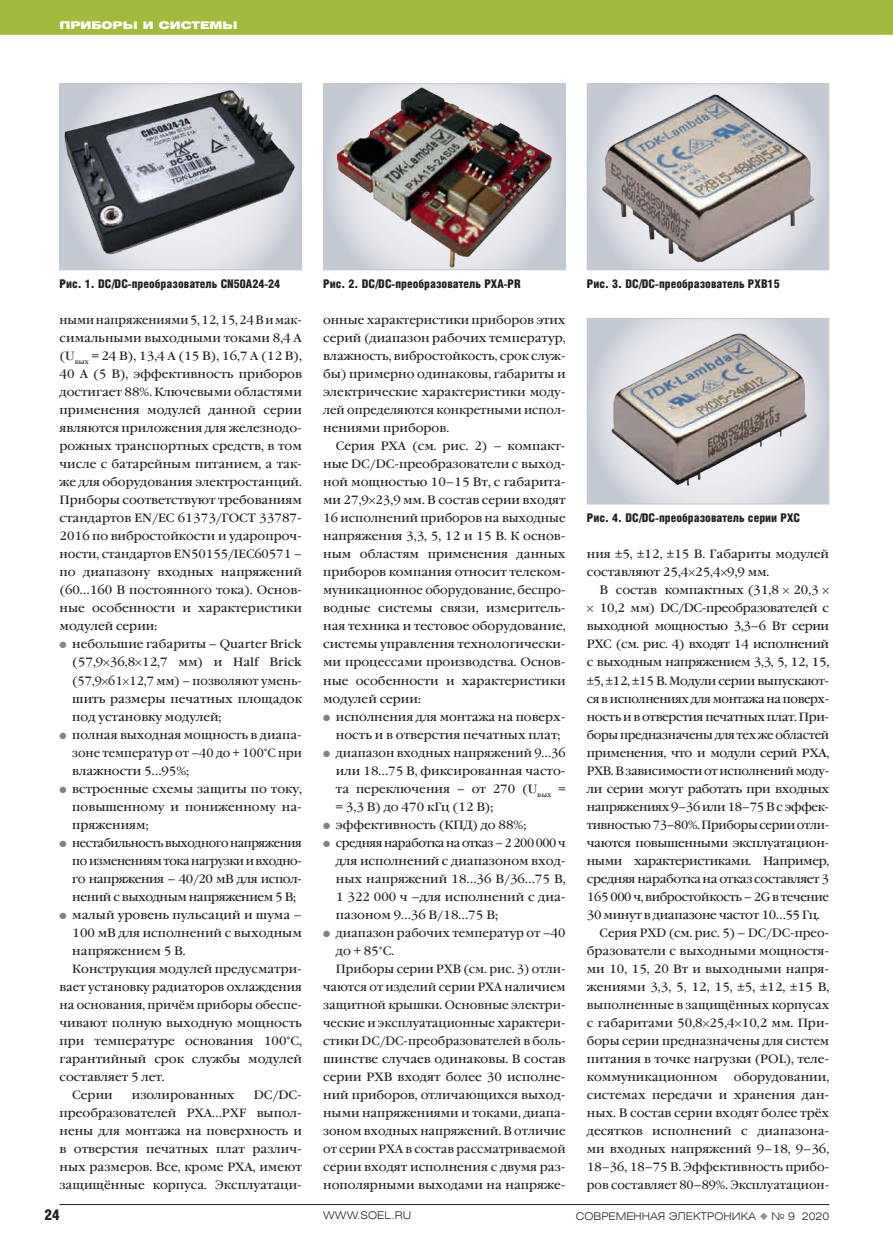
<style>
.page{position:relative;width:893px;height:1251px;background:#fff}
.page>*{position:absolute;margin:0;border:0;box-sizing:border-box;transform-origin:0 0}
.t1{font:15px "Helios Cond Black C";color:#231f20}
.t2{font:12px/18px "Garamond Book C";color:#231f20;text-align:justify}
.t3{font:12px/18px "Garamond Book C";color:#231f20;text-align:justify;scale:.95 1}
.t4{font:12px "Garamond Book C";letter-spacing:-.03em;color:#231f20}
.t5{font:12px/18px "Garamond Book C";color:#231f20;text-align:justify;scale:.96 1}
.t6{font:12px "Helios Cond Black C";color:#231f20}
.t7{font:12px "Garamond Book C";letter-spacing:-.03em;color:#231f20;scale:.96 1}
.t8{font:10.5px "Helios Ext Light C";color:#231f20}
.t9{font:10.5px "Helios Ext Black C";color:#fff}
.s1{color:#808285}
.s2{color:#939598}
</style>
<div class="page">
<div style="left:0;top:0;width:893px;height:35px;background:#a3bb3c"></div>
<hr style="left:60px;top:1203px;width:769px;height:1px;background:#231f20">
<img style="left:62px;top:85px;width:238px;height:183px">
<div style="left:60px;top:83px;width:242px;height:187px;border:1px solid #c7c8ca"></div>
<img style="left:325px;top:85px;width:239px;height:183px">
<div style="left:323px;top:83px;width:243px;height:187px;border:1px solid #c7c8ca"></div>
<img style="left:589px;top:85px;width:238px;height:183px">
<div style="left:587px;top:83px;width:242px;height:187px;border:1px solid #c7c8ca"></div>
<img style="left:589px;top:320px;width:238px;height:182px">
<div style="left:587px;top:318px;width:242px;height:186px;border:1px solid #c7c8ca"></div>
<p class="t9" style="left:60px;top:19px;width:180px">Приборы и системы</p>
<p class="t6" style="left:60px;top:277px;width:222px">Рис. 1. DC/DC-преобразователь CN50A24-24</p>
<p class="t6" style="left:323px;top:277px;width:199px">Рис. 2. DC/DC-преобразователь PXA-PR</p>
<p class="t6" style="left:587px;top:277px;width:194px">Рис. 3. DC/DC-преобразователь PXB15</p>
<p class="t3" style="left:60px;top:311px;width:257px">ными напряжениями 5, 12, 15, 24 В и мак&shy;симальными выходными токами 8,4 А (U<sub>вых</sub> = 24 В), 13,4 А (15 В), 16,7 А (12 В), 40 А (5 В), эффективность приборов достигает 88%. Ключевыми областями применения модулей данной серии являются приложения для железнодо&shy;рожных транспортных средств, в том числе с батарейным питанием, а так&shy;же для оборудования электростанций.<br>Приборы соответствуют требованиям стандартов EN/EC 61373/ГОСТ 33787- 2016 по вибростойкости и ударопроч&shy;ности, стандартов EN50155/IEC60571 – по диапазону входных напряжений (60…160 В постоянного тока). Основ&shy;ные особенности и характеристики модулей серии:</p>
<p class="t2" style="left:72px;top:635px;width:231px;text-indent:-13px"><span class="s1">●</span> небольшие габариты – Quarter Brick (57,9 36,8 12,7 мм) и Half Brick (57,9 61 12,7 мм) – позволяют умень&shy;шить размеры печатных площадок под установку модулей;</p>
<p class="t2" style="left:72px;top:725px;width:231px;text-indent:-13px"><span class="s1">●</span> полная выходная мощность в диапа&shy;зоне температур от –40 до + 100°С при влажности 5…95%;</p>
<p class="t2" style="left:72px;top:779px;width:231px;text-indent:-13px"><span class="s1">●</span> встроенные схемы защиты по току, повышенному и пониженному на&shy;пряжениям;</p>
<p class="t3" style="left:72px;top:833px;width:243px;text-indent:-13px"><span class="s1">●</span> нестабильность выходного напряжения по изменениям тока нагрузки и входно&shy;го напряжения – 40/20 мВ для испол&shy;нений с выходным напряжением 5 В;</p>
<p class="t2" style="left:60px;top:905px;width:244px"><span class="s1">●</span> малый уровень пульсаций и шума –</p>
<p class="t2" style="left:72px;top:923px;width:231px">100 мВ для исполнений с выходным</p>
<p class="t2" style="left:72px;top:941px;width:115px">напряжением 5 В.</p>
<p class="t2" style="left:72px;top:959px;width:231px">Конструкция модулей предусматри-</p>
<p class="t2" style="left:60px;top:977px;width:244px">вает установку радиаторов охлаждения</p>
<p class="t5" style="left:60px;top:995px;width:254px">на основания, причём приборы обеспе-</p>
<p class="t2" style="left:60px;top:1013px;width:244px">чивают полную выходную мощность</p>
<p class="t2" style="left:60px;top:1031px;width:244px">при температуре основания 100°С,</p>
<p class="t2" style="left:60px;top:1049px;width:244px">гарантийный срок службы модулей</p>
<p class="t2" style="left:60px;top:1067px;width:107px">составляет 5 лет.</p>
<p class="t2" style="left:72px;top:1085px;width:42px">Серии</p>
<p class="t2" style="left:132px;top:1085px;width:104px">изолированных</p>
<p class="t2" style="left:60px;top:1085px;width:244px;text-indent:194px">DC/DC&shy;преобразователей PXA…PXF выпол&shy;нены для монтажа на поверхность и в отверстия печатных плат различ&shy;ных размеров. Все, кроме PXA, имеют защищённые корпуса. Эксплуатаци-</p>
<p class="t2" style="left:323px;top:311px;width:244px">онные характеристики приборов этих серий (диапазон рабочих температур, влажность, вибростойкость, срок служ&shy;бы) примерно одинаковы, габариты и электрические характеристики моду&shy;лей определяются конкретными испол&shy;нениями приборов.</p>
<p class="t2" style="left:323px;top:437px;width:244px;text-indent:13px">Серия PXA (см. рис. 2) – компакт&shy;ные DC/DC-преобразователи с выход&shy;ной мощностью 10–15 Вт, с габарита&shy;ми 27,9 23,9 мм. В состав серии входят 16 исполнений приборов на выходные напряжения 3,3, 5, 12 и 15 В. К основ&shy;ным областям применения данных приборов компания относит телеком&shy;муникационное оборудование, беспро&shy;водные системы связи, измеритель&shy;ная техника и тестовое оборудование, системы управления технологически&shy;ми процессами производства. Основ&shy;ные особенности и характеристики модулей серии:</p>
<p class="t2" style="left:336px;top:707px;width:231px;text-indent:-13px"><span class="s1">●</span> исполнения для монтажа на поверх&shy;ность и в отверстия печатных плат;</p>
<p class="t2" style="left:336px;top:743px;width:231px;text-indent:-13px"><span class="s1">●</span> диапазон входных напряжений 9…36 или 18…75 В, фиксированная часто&shy;та переключения – от 270 (U<sub>вых</sub> = = 3,3 В) до 470 кГц (12 В);</p>
<p class="t2" style="left:323px;top:815px;width:205px"><span class="s1">●</span> эффективность (КПД) до 88%;</p>
<p class="t5" style="left:336px;top:833px;width:241px;text-indent:-13px"><span class="s1">●</span> средняя наработка на отказ – 2 200 000 ч для исполнений с диапазоном вход&shy;ных напряжений 18…36 В/36…75 В, 1 322 000 ч –для исполнений с диа&shy;пазоном 9…36 В/18…75 В;</p>
<p class="t2" style="left:323px;top:923px;width:244px"><span class="s1">●</span> диапазон рабочих температур от –40</p>
<p class="t2" style="left:336px;top:941px;width:60px">до + 85°С.</p>
<p class="t5" style="left:336px;top:959px;width:241px">Приборы серии PXB (см. рис. 3) отли-</p>
<p class="t5" style="left:323px;top:977px;width:254px">чаются от изделий серии РХА наличием</p>
<p class="t2" style="left:323px;top:995px;width:244px">защитной крышки. Основные электри-</p>
<p class="t5" style="left:323px;top:1013px;width:254px">ческие и эксплуатационные характери-</p>
<p class="t2" style="left:323px;top:1031px;width:244px">стики DC/DC-преобразователей в боль-</p>
<p class="t2" style="left:323px;top:1049px;width:244px">шинстве случаев одинаковы. В состав</p>
<p class="t2" style="left:323px;top:1067px;width:244px">серии РХВ входят более 30 исполне-</p>
<p class="t2" style="left:323px;top:1085px;width:244px">ний приборов, отличающихся выход-</p>
<p class="t2" style="left:323px;top:1103px;width:244px">ными напряжениями и токами, диапа-</p>
<p class="t5" style="left:323px;top:1121px;width:254px">зоном входных напряжений. В отличие</p>
<p class="t5" style="left:323px;top:1139px;width:254px">от серии РХА в состав рассматриваемой</p>
<p class="t2" style="left:323px;top:1157px;width:244px">серии входят исполнения с двумя раз-</p>
<p class="t2" style="left:323px;top:1175px;width:244px">нополярными выходами на напряже-</p>
<p class="t6" style="left:587px;top:511px;width:215px">Рис. 4. DC/DC-преобразователь серии PXC</p>
<p class="t2" style="left:587px;top:545px;width:244px">ния ±5, ±12, ±15 В. Габариты модулей составляют 25,4 25,4 9,9 мм.</p>
<p class="t2" style="left:600px;top:581px;width:221px">В состав компактных (31,8 20,3</p>
<p class="t4" style="left:599px;top:601px;width:231px">10,2 мм) DC/DC-преобразователей с</p>
<p class="t4" style="left:587px;top:619px;width:244px">выходной мощностью 3,3–6 Вт серии</p>
<p class="t4" style="left:587px;top:637px;width:244px">РХС (см. рис. 4) входят 14 исполнений</p>
<p class="t4" style="left:587px;top:655px;width:244px">с выходным напряжением 3,3, 5, 12, 15,</p>
<p class="t4" style="left:587px;top:673px;width:244px">±5, ±12, ±15 В. Модули серии выпускают-</p>
<p class="t4" style="left:587px;top:691px;width:244px">ся в исполнениях для монтажа на поверх-</p>
<p class="t4" style="left:587px;top:709px;width:244px">ность и в отверстия печатных плат. При-</p>
<p class="t4" style="left:587px;top:727px;width:244px">боры предназначены для тех же областей</p>
<p class="t4" style="left:587px;top:745px;width:244px">применения, что и модули серий PXA,</p>
<p class="t4" style="left:587px;top:763px;width:244px">PXB. В зависимости от исполнений моду-</p>
<p class="t4" style="left:587px;top:781px;width:244px">ли серии могут работать при входных</p>
<p class="t4" style="left:587px;top:799px;width:244px">напряжениях 9–36 или 18–75 В с эффек-</p>
<p class="t7" style="left:587px;top:817px;width:254px">тивностью 73–80%. Приборы серии отли-</p>
<p class="t4" style="left:587px;top:835px;width:244px">чаются повышенными эксплуатацион-</p>
<p class="t4" style="left:587px;top:853px;width:244px">ными характеристиками. Например,</p>
<p class="t4" style="left:587px;top:871px;width:244px">средняя наработка на отказ составляет 3</p>
<p class="t4" style="left:587px;top:889px;width:244px">165 000 ч, вибростойкость – 2G в течение</p>
<p class="t4" style="left:587px;top:907px;width:234px">30 минут в диапазоне частот 10…55 Гц.</p>
<p class="t2" style="left:600px;top:923px;width:230px">Серия PXD (см. рис. 5) – DC/DC-прео-</p>
<p class="t2" style="left:587px;top:941px;width:244px">бразователи с выходными мощностя-</p>
<p class="t2" style="left:587px;top:959px;width:244px">ми 10, 15, 20 Вт и выходными напря-</p>
<p class="t2" style="left:587px;top:977px;width:244px">жениями 3,3, 5, 12, 15, ±5, ±12, ±15 В,</p>
<p class="t2" style="left:587px;top:995px;width:244px">выполненные в защищённых корпусах</p>
<p class="t2" style="left:587px;top:1013px;width:244px">с габаритами 50,8 25,4 10,2 мм. При-</p>
<p class="t2" style="left:587px;top:1031px;width:244px">боры серии предназначены для систем</p>
<p class="t2" style="left:587px;top:1049px;width:244px">питания в точке нагрузки (POL), теле-</p>
<p class="t2" style="left:587px;top:1067px;width:132px">коммуникационном</p>
<p class="t2" style="left:587px;top:1067px;width:244px;text-indent:147px">оборудовании, системах передачи и хранения дан&shy;ных. В состав серии входят более трёх десятков исполнений с диапазона&shy;ми входных напряжений 9–18, 9–36, 18–36, 18–75 В. Эффективность прибо&shy;ров составляет 80–89%. Эксплуатацион-</p>
<p class="t1" style="left:44px;top:1205px;width:17px">24</p>
<p class="t8" style="left:323px;top:1208px;width:89px">WWW.SOEL.RU</p>
<p class="t8" style="left:576px;top:1208px;width:255px">СОВРЕМЕННАЯ ЭЛЕКТРОНИКА <span class="s2">◆</span> № 9 2020</p>
</div>
